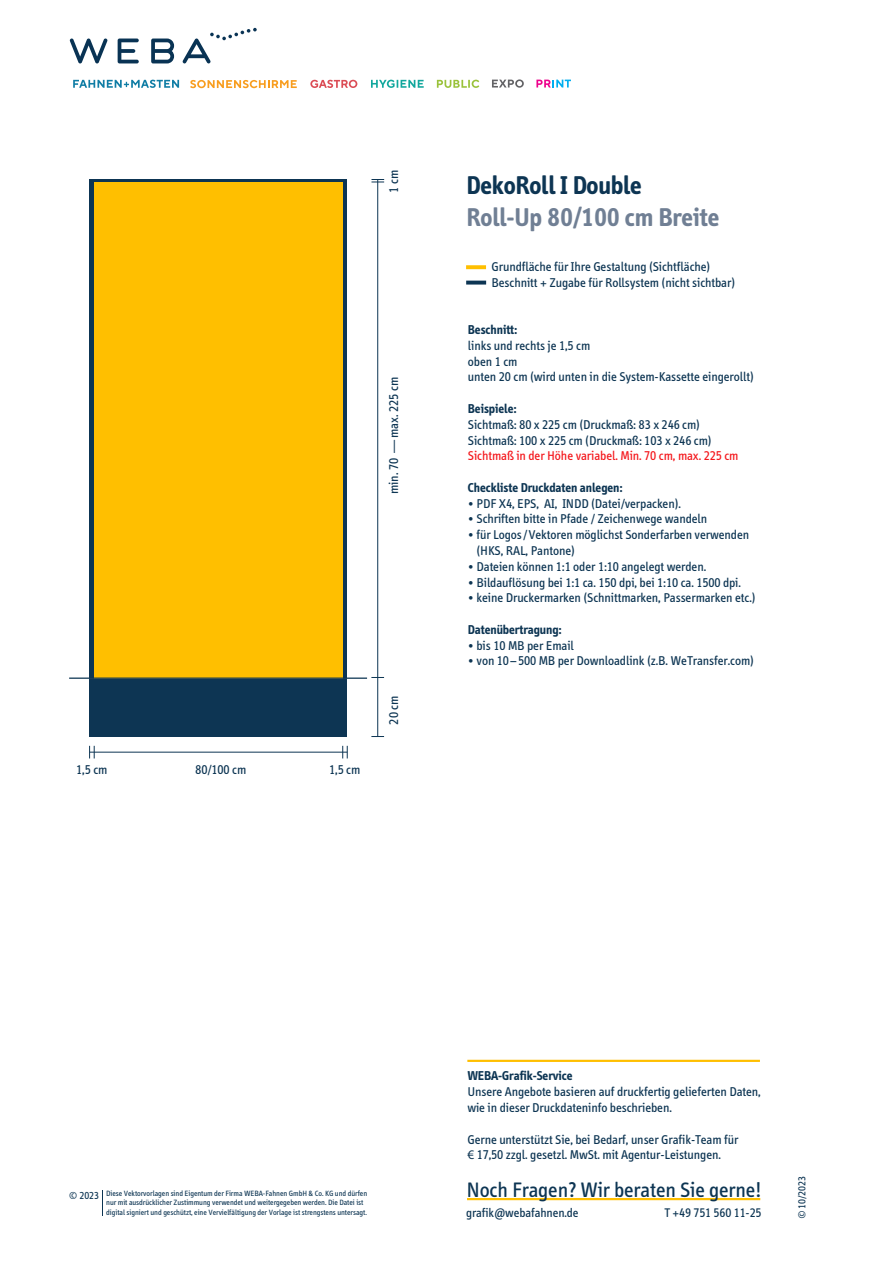
<style>
.page{position:relative;width:893px;height:1263px;background:#fff}
.page>*{position:absolute;margin:0;border:0;box-sizing:border-box;transform-origin:0 0}
.t1{font:700 26.25px "Info";color:#707f94}
.t2{font:700 26.25px "Info";color:#0d3553}
.t3{font:21.6px "Info";color:#0d3553}
.t4{font:13.2px/15.8px "Info";color:#0d3553}
.t5{font:700 13.2px "Info";color:#0d3553}
.t6{font:13.2px "Info";color:#f4161b}
.t7{font:12.9px "Info";color:#0d3553}
.t8{font:10.5px "Info";color:#0d3553}
.t9{font:7.95px/9.4px "Info";color:#0d3553}
.s1{font-family:"Arial Narrow"}
.s2{font-family:"Myriad Pro"}
</style>
<div class="page">
<svg style="left:466px;top:265px;width:20px;height:4px"></svg>
<svg style="left:102px;top:1190px;width:1px;height:26px"></svg>
<svg style="left:466px;top:281px;width:20px;height:4px"></svg>
<div style="left:90px;top:179px;width:257px;height:557px;background:#0d3553"></div>
<div style="left:94px;top:182px;width:249px;height:496px;background:#ffbf00"></div>
<hr style="left:69px;top:677px;width:298px;height:2px;background:#0d3553">
<svg style="left:371px;top:736px;width:13px;height:1px"></svg>
<svg style="left:371px;top:677px;width:13px;height:1px"></svg>
<svg style="left:371px;top:179px;width:13px;height:4px"></svg>
<hr style="left:377px;top:179px;width:1px;height:557px;background:#0d3553">
<svg style="left:89px;top:746px;width:6px;height:12px"></svg>
<svg style="left:342px;top:746px;width:6px;height:12px"></svg>
<hr style="left:90px;top:752px;width:257px;height:1px;background:#0d3553">
<hr style="left:467px;top:1198px;width:293px;height:2px;background:#ffbf00">
<hr style="left:467px;top:1060px;width:293px;height:2px;background:#ffbf00">
<svg style="left:190px;top:80px;width:107px;height:8px"></svg>
<svg style="left:70px;top:28px;width:187px;height:35px"></svg>
<svg style="left:73px;top:80px;width:106px;height:8px"></svg>
<svg style="left:437px;top:80px;width:42px;height:8px"></svg>
<svg style="left:536px;top:80px;width:35px;height:8px"></svg>
<svg style="left:371px;top:80px;width:53px;height:8px"></svg>
<svg style="left:310px;top:80px;width:47px;height:8px"></svg>
<svg style="left:492px;top:79px;width:32px;height:9px"></svg>
<p class="t4" style="left:386px;top:193px;width:24px;rotate:-90deg">1 cm</p>
<p class="t4" style="left:386px;top:494px;width:118px;rotate:-90deg">min. 70 — max. 225 cm</p>
<p class="t4" style="left:76px;top:762px;width:33px">1,5 cm</p>
<p class="t4" style="left:195px;top:762px;width:52px">80/100 cm</p>
<p class="t4" style="left:329px;top:762px;width:33px">1,5 cm</p>
<p class="t4" style="left:386px;top:724px;width:30px;rotate:-90deg">20 cm</p>
<h1 class="t2" style="left:466px;top:170px;width:177px">DekoRoll I Double</h1>
<h1 class="t1" style="left:466px;top:202px;width:254px">Roll-Up 80/100 cm Breite</h1>
<p class="t4" style="left:491px;top:259px;width:245px">Grundfläche für Ihre Gestaltung (Sichtfläche)<br>Beschnitt + Zugabe für Rollsystem (nicht sichtbar)</p>
<p class="t5" style="left:468px;top:322px;width:51px">Beschnitt:</p>
<p class="t4" style="left:468px;top:338px;width:287px">links und rechts je 1,5 cm<br>oben 1 cm<br>unten 20 cm (wird unten in die System-Kassette eingerollt)</p>
<p class="t5" style="left:468px;top:401px;width:50px">Beispiele:</p>
<p class="t4" style="left:468px;top:417px;width:245px">Sichtmaß: 80 x 225 cm (Druckmaß: 83 x 246 cm)<br>Sichtmaß: 100 x 225 cm (Druckmaß: 103 x 246 cm)</p>
<p class="t6" style="left:468px;top:449px;width:272px">Sichtmaß in der Höhe variabel. Min. 70 cm, max. 225 cm</p>
<p class="t5" style="left:468px;top:480px;width:156px">Checkliste Druckdaten anlegen:</p>
<p class="t4" style="left:468px;top:495px;width:214px">• PDF X4, EPS, AI, INDD (Datei/verpacken).</p>
<p class="t4" style="left:468px;top:511px;width:241px">• Schriften bitte in Pfade / Zeichenwege wandeln</p>
<p class="t4" style="left:476px;top:527px;width:274px;text-indent:-9px">• für Logos/Vektoren möglichst Sonderfarben verwenden (HKS, RAL, Pantone)</p>
<p class="t4" style="left:468px;top:559px;width:240px">• Dateien können 1:1 oder 1:10 angelegt werden.</p>
<p class="t4" style="left:468px;top:574px;width:274px">• Bildauflösung bei 1:1 ca. 150 dpi, bei 1:10 ca. 1500 dpi.</p>
<p class="t4" style="left:468px;top:590px;width:289px">• keine Druckermarken (Schnittmarken, Passermarken etc.)</p>
<p class="t5" style="left:468px;top:622px;width:95px">Datenübertragung:</p>
<p class="t4" style="left:468px;top:637px;width:107px">• bis 10 MB per Email</p>
<p class="t4" style="left:468px;top:653px;width:287px">• von 10<span class="s1">–</span>500 MB per Downloadlink (z.B. WeTransfer.com)</p>
<p class="t8" style="left:69px;top:1190px;width:31px">© 2023</p>
<p class="t9" style="left:106px;top:1188px;width:262px">Diese Vektorvorlagen sind Eigentum der Firma WEBA-Fahnen GmbH &amp; Co. KG und dürfen nur mit ausdrücklicher Zustimmung verwendet und weitergegeben werden. Die Datei ist digital signiert und geschützt, eine Vervielfältigung der Vorlage ist strengstens untersagt.</p>
<p class="t5" style="left:467px;top:1068px;width:107px">WEBA-Grafik-Service</p>
<p class="t4" style="left:467px;top:1084px;width:295px">Unsere Angebote basieren auf druckfertig gelieferten Daten, wie in dieser Druckdateninfo beschrieben.</p>
<p class="t4" style="left:467px;top:1131px;width:272px">Gerne unterstützt Sie, bei Bedarf, unser Grafik-Team für <span class="s2">€</span> 17,50 zzgl. gesetzl. MwSt. mit Agentur-Leistungen.</p>
<h2 class="t3" style="left:467px;top:1177px;width:297px">Noch Fragen? Wir beraten Sie gerne!</h2>
<p class="t7" style="left:466px;top:1205px;width:114px">grafik@webafahnen.de</p>
<p class="t7" style="left:664px;top:1205px;width:99px">T +49 751 560 11-25</p>
<p class="t8" style="left:796px;top:1219px;width:44px;rotate:-90deg">© 10/2023</p>
</div>
